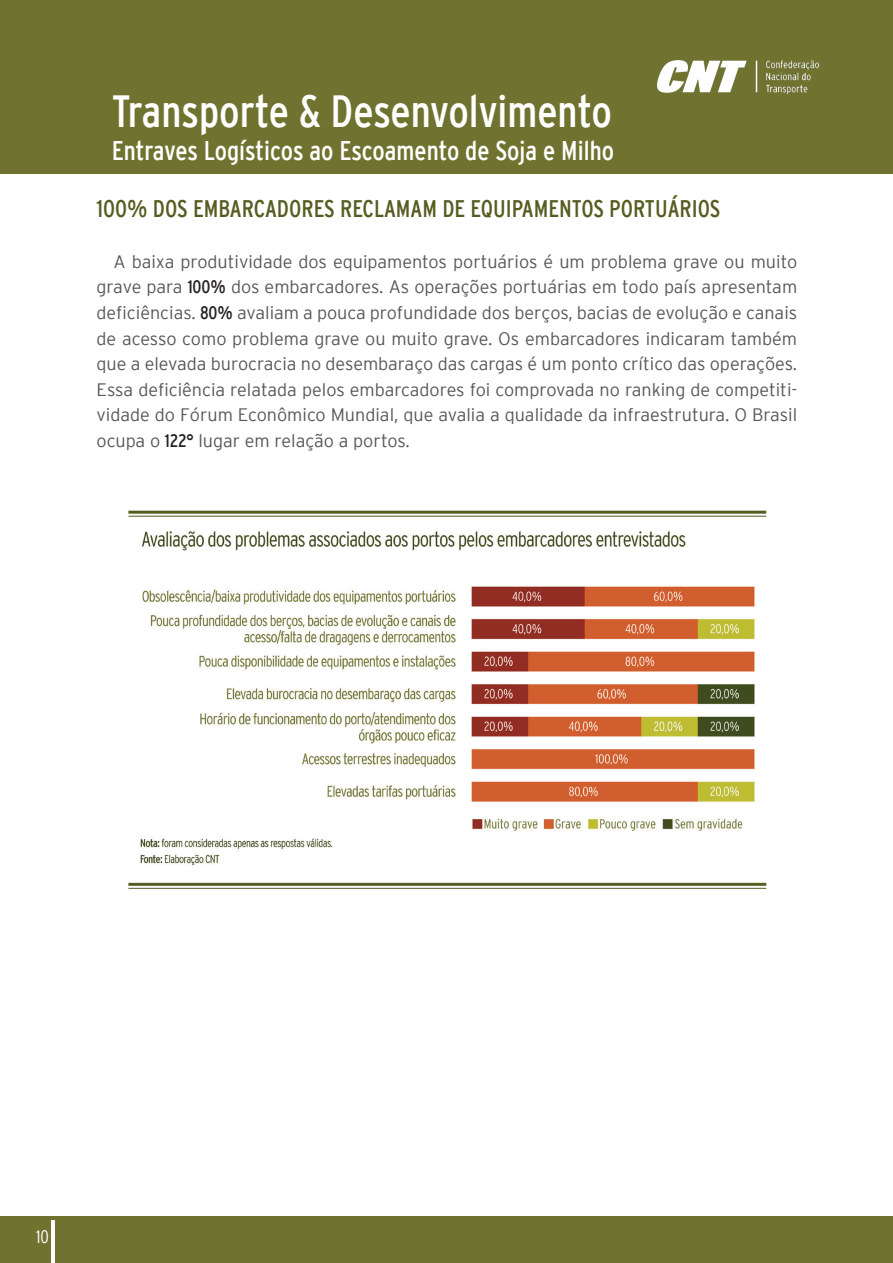
<style>
.page{position:relative;width:893px;height:1263px;background:#fff}
.page>*{position:absolute;margin:0;border:0;box-sizing:border-box;transform-origin:0 0}
.t1{font:condensed 45px "Interstate";color:#fff}
.t2{font:condensed 27px "Interstate";color:#fff}
.t3{font:condensed 24px "Interstate";color:#575d22}
.t4{font:300 18px/25.5px "Interstate";color:#57585a;text-align:justify}
.t5{font:300 condensed 18px "Interstate";color:#fff}
.s1{font-weight:400;font-stretch:condensed;color:#231f20}
</style>
<div class="page">
<div style="left:0;top:0;width:893px;height:173px;background:#6f732f"></div>
<img style="left:656px;top:60px;width:163px;height:35px">
<img style="left:128px;top:511px;width:639px;height:378px">
<div style="left:0;top:1216px;width:893px;height:47px;background:#6f732f"></div>
<hr style="left:52px;top:1220px;width:3px;height:43px;background:#fff">
<hr style="left:128px;top:511px;width:638px;height:3px;background:#575d22">
<hr style="left:128px;top:516px;width:638px;height:1px;background:#575d22">
<hr style="left:128px;top:883px;width:638px;height:3px;background:#575d22">
<hr style="left:128px;top:888px;width:638px;height:1px;background:#575d22">
<h1 class="t1" style="left:112px;top:86px;width:502px">Transporte &amp; Desenvolvimento</h1>
<h2 class="t2" style="left:112px;top:135px;width:504px">Entraves Logísticos ao Escoamento de Soja e Milho</h2>
<h3 class="t3" style="left:97px;top:195px;width:625px">100% DOS EMBARCADORES RECLAMAM DE EQUIPAMENTOS PORTUÁRIOS</h3>
<p class="t4" style="left:97px;top:249px;width:702px;text-indent:17px">A baixa produtividade dos equipamentos portuários é um problema grave ou muito grave para <span class="s1">100%</span> dos embarcadores. As operações portuárias em todo país apresentam deficiências. <span class="s1">80%</span> avaliam a pouca profundidade dos berços, bacias de evolução e canais de acesso como problema grave ou muito grave. Os embarcadores indicaram também que a elevada burocracia no desembaraço das cargas é um ponto crítico das operações.<br>Essa deficiência relatada pelos embarcadores foi comprovada no ranking de competiti&shy;vidade do Fórum Econômico Mundial, que avalia a qualidade da infraestrutura. O Brasil ocupa o <span class="s1">122°</span> lugar em relação a portos.</p>
<p class="t5" style="left:36px;top:1227px;width:14px">10</p>
</div>
